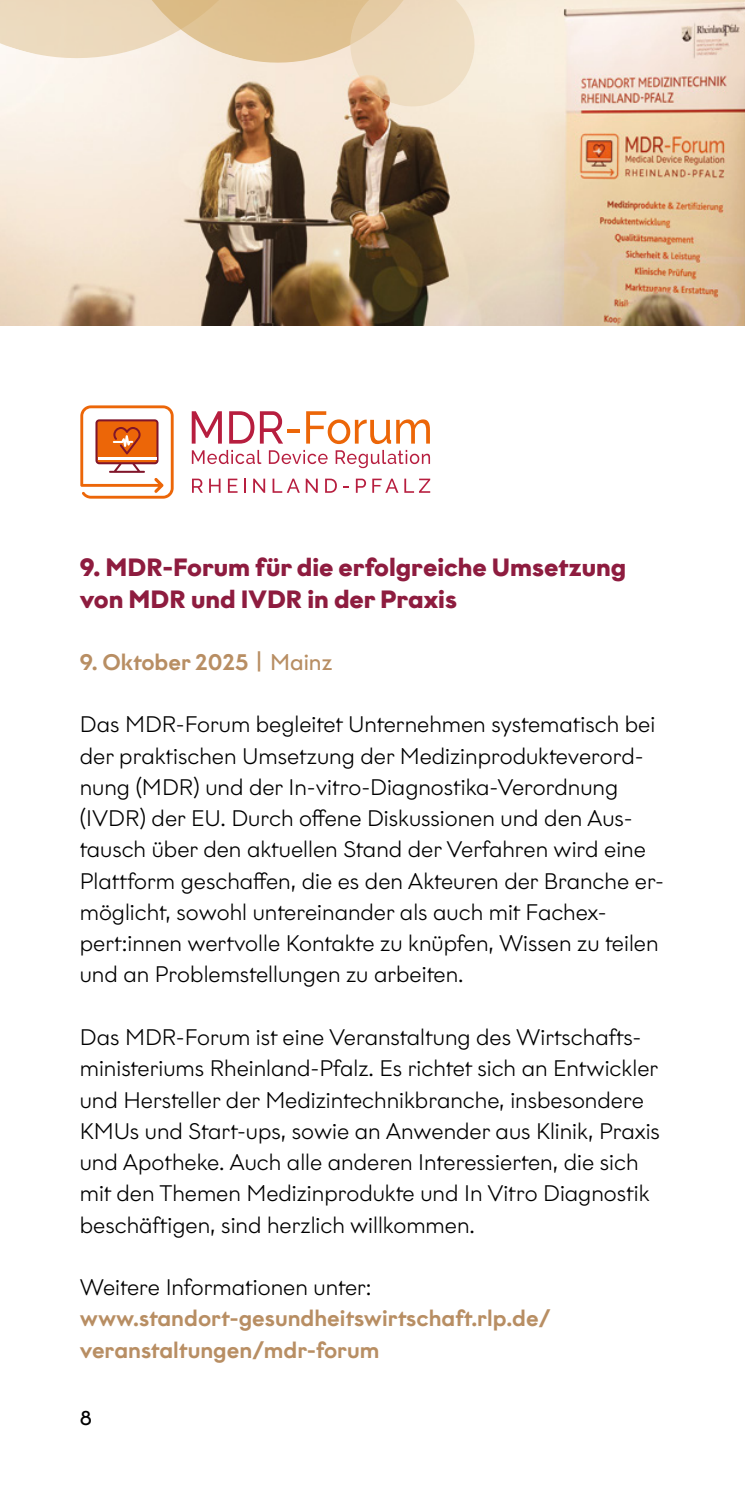
<style>
.page{position:relative;width:745px;height:1489px;background:#fff}
.page>*{position:absolute;margin:0;border:0;box-sizing:border-box;transform-origin:0 0}
.t1{font:700 25px/32.5px "Graphit";color:#8e1c3f}
.t2{font:300 22.5px/31.2px "Graphit";color:#000}
.t3{font:500 22.5px/31.2px "Graphit";color:#b88e63}
.t4{font:20px "Graphit";color:#000}
.s1{font-weight:400}
</style>
<div class="page">
<img style="left:0;top:0;width:744px;height:326px">
<svg style="left:0;top:0;width:481px;height:113px"></svg>
<svg style="left:191px;top:411px;width:31px;height:32px"></svg>
<svg style="left:229px;top:411px;width:25px;height:32px"></svg>
<svg style="left:260px;top:411px;width:23px;height:32px"></svg>
<hr style="left:287px;top:429px;width:12px;height:4px;background:#ec6608">
<svg style="left:306px;top:411px;width:123px;height:33px"></svg>
<svg style="left:192px;top:450px;width:69px;height:14px"></svg>
<svg style="left:269px;top:450px;width:58px;height:14px"></svg>
<svg style="left:335px;top:450px;width:95px;height:18px"></svg>
<svg style="left:192px;top:478px;width:11px;height:15px"></svg>
<svg style="left:209px;top:478px;width:11px;height:15px"></svg>
<svg style="left:228px;top:478px;width:9px;height:15px"></svg>
<svg style="left:244px;top:478px;width:2px;height:15px"></svg>
<svg style="left:253px;top:478px;width:12px;height:15px"></svg>
<svg style="left:272px;top:478px;width:27px;height:15px"></svg>
<svg style="left:305px;top:478px;width:12px;height:15px"></svg>
<svg style="left:325px;top:478px;width:11px;height:15px"></svg>
<svg style="left:355px;top:478px;width:11px;height:15px"></svg>
<svg style="left:372px;top:478px;width:26px;height:15px"></svg>
<svg style="left:404px;top:478px;width:26px;height:15px"></svg>
<svg style="left:80px;top:405px;width:93px;height:93px"></svg>
<p class="t1" style="left:80px;top:550px;width:547px">9. MDR-Forum für die erfolgreiche Umsetzung von MDR und IVDR in der Praxis</p>
<p class="t3" style="left:80px;top:645px;width:254px">9. Oktober 2025 <span class="s1">| Mainz</span></p>
<p class="t2" style="left:80px;top:708px;width:585px">Das MDR-Forum begleitet Unternehmen systematisch bei der praktischen Umsetzung der Medizinprodukteverord&shy;nung (MDR) und der In-vitro-Diagnostika-Verordnung (IVDR) der EU. Durch offene Diskussionen und den Aus&shy;tausch über den aktuellen Stand der Verfahren wird eine Plattform geschaffen, die es den Akteuren der Branche er&shy;möglicht, sowohl untereinander als auch mit Fachex&shy;pert:innen wertvolle Kontakte zu knüpfen, Wissen zu teilen und an Problemstellungen zu arbeiten.</p>
<p class="t2" style="left:80px;top:1021px;width:581px">Das MDR-Forum ist eine Veranstaltung des Wirtschafts&shy;ministeriums Rheinland-Pfalz. Es richtet sich an Entwickler und Hersteller der Medizintechnikbranche, insbesondere KMUs und Start-ups, sowie an Anwender aus Klinik, Praxis und Apotheke. Auch alle anderen Interessierten, die sich mit den Themen Medizinprodukte und In Vitro Diagnostik beschäftigen, sind herzlich willkommen.</p>
<p class="t2" style="left:80px;top:1271px;width:293px">Weitere Informationen unter:</p>
<p class="t3" style="left:80px;top:1302px;width:472px">www.standort-gesundheitswirtschaft.rlp.de/ veranstaltungen/mdr-forum</p>
<p class="t4" style="left:80px;top:1405px;width:14px">8</p>
</div>
